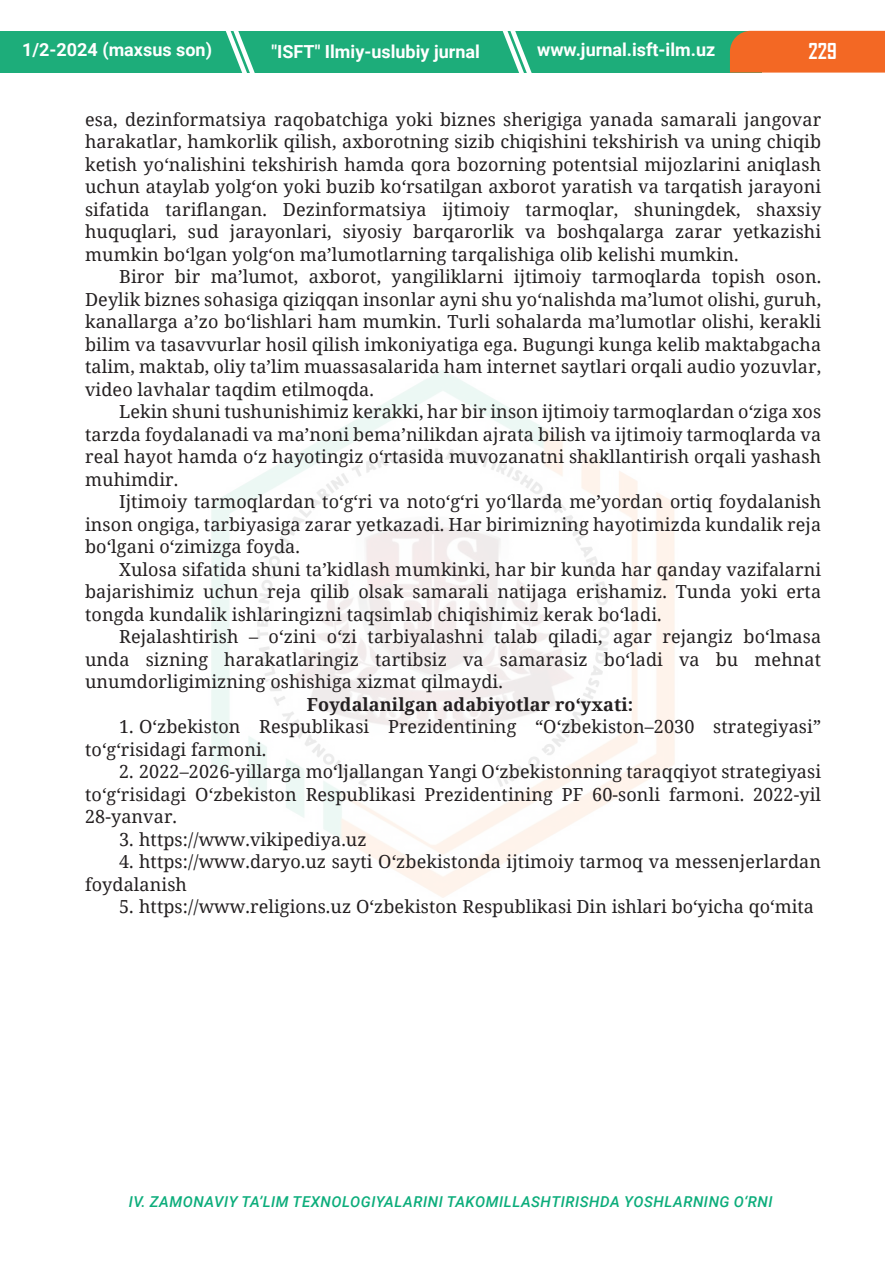
<style>
.page{position:relative;width:885px;height:1276px;background:#fff}
.page>*{position:absolute;margin:0;border:0;box-sizing:border-box;transform-origin:0 0}
.t1{font:700 21px "Agency FB";color:#fff}
.main_text{font:18px/22.5px "Noto Serif";letter-spacing:.005em;color:#231f20;text-align:justify}
.t2{font:700 18px "Roboto";color:#fff}
.main_text-2{font:700 18px "Noto Serif";letter-spacing:.005em;color:#231f20}
.t3{font:italic 500 15px "Roboto";letter-spacing:.035em;color:#0cad7b}
</style>
<div class="page">
<div style="left:0;top:31px;width:761px;height:42px;background:#1dad7a"></div>
<svg style="left:502px;top:31px;width:30px;height:42px"></svg>
<svg style="left:225px;top:31px;width:30px;height:42px"></svg>
<div style="left:729px;top:31px;width:155px;height:42px;background:#f36824"></div>
<p class="t2" style="left:22px;top:37px;width:191px">1/2-2024 (maxsus son)</p>
<p class="t2" style="left:271px;top:39px;width:210px">"ISFT" Ilmiy-uslubiy jurnal</p>
<p class="t2" style="left:537px;top:37px;width:180px">www.jurnal.isft-ilm.uz</p>
<p class="t1" style="left:808px;top:38px;width:30px">229</p>
<p class="main_text" style="left:85px;top:107px;width:737px">esa, dezinformatsiya raqobatchiga yoki biznes sherigiga yanada samarali jangovar harakatlar, hamkorlik qilish, axborotning sizib chiqishini tekshirish va uning chiqib ketish yo‘nalishini tekshirish hamda qora bozorning potentsial mijozlarini aniqlash uchun ataylab yolg‘on yoki buzib ko‘rsatilgan axborot yaratish va tarqatish jarayoni sifatida tariflangan. Dezinformatsiya ijtimoiy tarmoqlar, shuningdek, shaxsiy huquqlari, sud jarayonlari, siyosiy barqarorlik va boshqalarga zarar yetkazishi mumkin bo‘lgan yolg‘on ma’lumotlarning tarqalishiga olib kelishi mumkin.</p>
<p class="main_text" style="left:85px;top:265px;width:737px;text-indent:34px">Biror bir ma’lumot, axborot, yangiliklarni ijtimoiy tarmoqlarda topish oson.<br>Deylik biznes sohasiga qiziqqan insonlar ayni shu yo‘nalishda ma’lumot olishi, guruh, kanallarga a’zo bo‘lishlari ham mumkin. Turli sohalarda ma’lumotlar olishi, kerakli bilim va tasavvurlar hosil qilish imkoniyatiga ega. Bugungi kunga kelib maktabgacha talim, maktab, oliy ta’lim muassasalarida ham internet saytlari orqali audio yozuvlar, video lavhalar taqdim etilmoqda.</p>
<p class="main_text" style="left:85px;top:400px;width:737px;text-indent:34px">Lekin shuni tushunishimiz kerakki, har bir inson ijtimoiy tarmoqlardan o‘ziga xos tarzda foydalanadi va ma’noni bema’nilikdan ajrata bilish va ijtimoiy tarmoqlarda va real hayot hamda o‘z hayotingiz o‘rtasida muvozanatni shakllantirish orqali yashash muhimdir.</p>
<p class="main_text" style="left:85px;top:490px;width:737px;text-indent:34px">Ijtimoiy tarmoqlardan to‘g‘ri va noto‘g‘ri yo‘llarda me’yordan ortiq foydalanish inson ongiga, tarbiyasiga zarar yetkazadi. Har birimizning hayotimizda kundalik reja bo‘lgani o‘zimizga foyda.</p>
<p class="main_text" style="left:85px;top:557px;width:737px;text-indent:34px">Xulosa sifatida shuni ta’kidlash mumkinki, har bir kunda har qanday vazifalarni bajarishimiz uchun reja qilib olsak samarali natijaga erishamiz. Tunda yoki erta tongda kundalik ishlaringizni taqsimlab chiqishimiz kerak bo‘ladi.</p>
<p class="main_text" style="left:85px;top:625px;width:737px;text-indent:34px">Rejalashtirish – o‘zini o‘zi tarbiyalashni talab qiladi, agar rejangiz bo‘lmasa unda sizning harakatlaringiz tartibsiz va samarasiz bo‘ladi va bu mehnat unumdorligimizning oshishiga xizmat qilmaydi.</p>
<p class="main_text-2" style="left:307px;top:691px;width:328px">Foydalanilgan adabiyotlar ro‘yxati:</p>
<p class="main_text" style="left:85px;top:715px;width:737px;text-indent:34px">1. O‘zbekiston Respublikasi Prezidentining “O‘zbekiston–2030 strategiyasi” to‘g‘risidagi farmoni.</p>
<p class="main_text" style="left:85px;top:760px;width:737px;text-indent:34px">2. 2022–2026-yillarga mo‘ljallangan Yangi O‘zbekistonning taraqqiyot strategiyasi to‘g‘risidagi O‘zbekiston Respublikasi Prezidentining PF 60-sonli farmoni. 2022-yil 28-yanvar.</p>
<p class="main_text" style="left:119px;top:827px;width:249px">3. https://www.vikipediya.uz</p>
<p class="main_text" style="left:85px;top:850px;width:737px;text-indent:34px">4. https://www.daryo.uz sayti O‘zbekistonda ijtimoiy tarmoq va messenjerlardan foydalanish</p>
<p class="main_text" style="left:119px;top:895px;width:696px">5. https://www.religions.uz O‘zbekiston Respublikasi Din ishlari bo‘yicha qo‘mita</p>
<p class="t3" style="left:129px;top:1191px;width:645px">IV. ZAMONAVIY TA’LIM TEXNOLOGIYALARINI TAKOMILLASHTIRISHDA YOSHLARNING O‘RNI</p>
</div>
